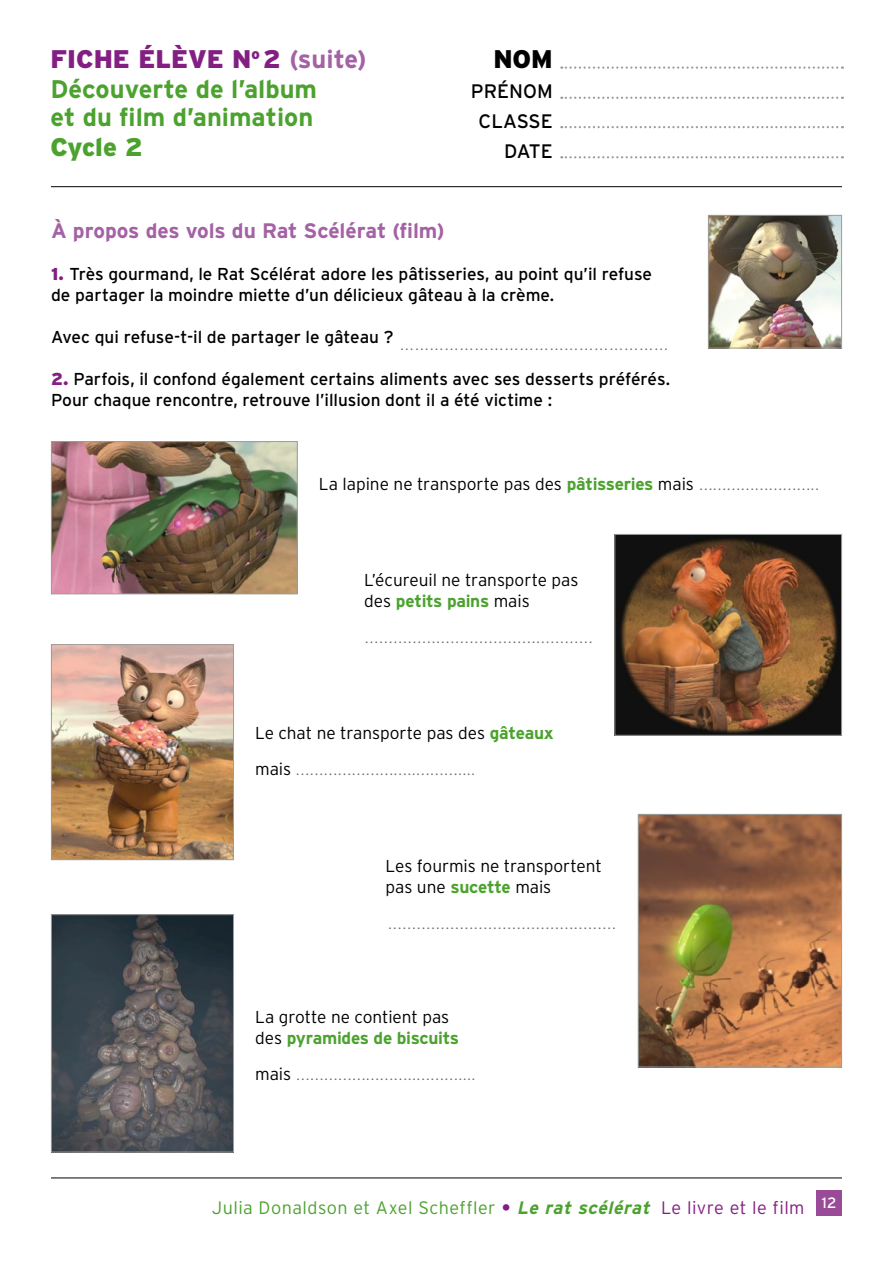
<style>
.page{position:relative;width:893px;height:1263px;background:#fff}
.page>*{position:absolute;margin:0;border:0;box-sizing:border-box;transform-origin:0 0}
.t1{font:700 25.5px/29.2px "Interstate";color:#4ca22f}
.t2{font:900 25.5px "Interstate";letter-spacing:-.01em;color:#4ca22f}
.t3{font:900 25.5px "Interstate";color:#000}
.t4{font:200 22.5px "Interstate";color:#706f6f}
.t5{font:700 21px "Interstate";letter-spacing:-.005em;color:#a462a4}
.t6{font:19.5px/30px "Interstate";color:#000;text-align:right}
.t7{font:300 18px "Interstate";letter-spacing:.025em;color:#4ca22f}
.t8{font:17.25px/21px "Interstate";letter-spacing:-.005em;color:#000}
.t9{font:300 17.25px/21px "Interstate";letter-spacing:-.005em;color:#000}
.t10{font:15px "Interstate";color:#fff}
.s1{font-weight:900;color:#831f82}
.s2{color:#a462a4}
.s3{font-weight:700;color:#4ca22f}
.s4{font-weight:200;font-size:22.5px;color:#706f6f}
.s5{font-weight:300;font-size:17.25px;color:#000}
.s6{font-weight:700;color:#831f82}
.s7{font-weight:700;font-style:italic}
.s8{color:#831f82}
</style>
<div class="page">
<img style="left:53px;top:443px;width:243px;height:149px">
<div style="left:51px;top:441px;width:247px;height:153px;border:1px solid #9d9d9c"></div>
<img style="left:53px;top:646px;width:179px;height:212px">
<div style="left:51px;top:644px;width:183px;height:216px;border:1px solid #9d9d9c"></div>
<img style="left:616px;top:536px;width:224px;height:198px">
<div style="left:614px;top:534px;width:228px;height:202px;border:1px solid #9d9d9c"></div>
<img style="left:710px;top:217px;width:130px;height:129px">
<div style="left:708px;top:215px;width:134px;height:133px;border:1px solid #9d9d9c"></div>
<img style="left:640px;top:816px;width:200px;height:249px">
<div style="left:638px;top:814px;width:204px;height:253px;border:1px solid #9d9d9c"></div>
<img style="left:53px;top:916px;width:179px;height:234px">
<div style="left:51px;top:914px;width:183px;height:238px;border:1px solid #9d9d9c"></div>
<hr style="left:51px;top:1177px;width:791px;height:1px;background:#000">
<svg style="left:561px;top:66px;width:282px;height:3px"></svg>
<svg style="left:561px;top:126px;width:282px;height:2px"></svg>
<svg style="left:561px;top:97px;width:282px;height:2px"></svg>
<svg style="left:561px;top:156px;width:282px;height:2px"></svg>
<hr style="left:51px;top:186px;width:791px;height:1px;background:#000">
<div style="left:816px;top:1191px;width:26px;height:25px;background:#994b97"></div>
<h1 class="t1" style="left:50px;top:44px;width:318px"><span class="s1">FICHE ÉLÈVE N</span><sup>o</sup> <span class="s1">2</span> <span class="s2">(suite)<br></span>Découverte de l’album<br>et du film d’animation</h1>
<h1 class="t2" style="left:50px;top:132px;width:94px">Cycle 2</h1>
<h1 class="t3" style="left:493px;top:43px;width:61px">NOM</h1>
<p class="t6" style="left:471px;top:76px;width:83px">PRÉNOM<br>CLASSE<br>DATE</p>
<p class="t5" style="left:51px;top:218px;width:395px">À propos des vols du Rat Scélérat (film)</p>
<p class="t8" style="left:51px;top:263px;width:603px"><span class="s1">1.</span> Très gourmand, le Rat Scélérat adore les pâtisseries, au point qu’il refuse de partager la moindre miette d’un délicieux gâteau à la crème.</p>
<p class="t8" style="left:51px;top:326px;width:344px">Avec qui refuse-t-il de partager le gâteau ?</p>
<p class="t8" style="left:51px;top:368px;width:621px"><span class="s1">2.</span> Parfois, il confond également certains aliments avec ses desserts préférés.<br>Pour chaque rencontre, retrouve l’illusion dont il a été victime :</p>
<h2 class="t4" style="left:400px;top:329px;width:270px">………………………………………………</h2>
<p class="t9" style="left:319px;top:473px;width:502px">La lapine ne transporte pas des <span class="s3">pâtisseries</span> mais <span class="s4">……………………..</span></p>
<p class="t9" style="left:364px;top:569px;width:216px">L’écureuil ne transporte pas des <span class="s3">petits pains</span> mais</p>
<h2 class="t4" style="left:364px;top:621px;width:230px">…………………………………………</h2>
<p class="t9" style="left:255px;top:722px;width:300px">Le chat ne transporte pas des <span class="s3">gâteaux</span></p>
<h2 class="t4" style="left:255px;top:753px;width:222px"><span class="s5">mais</span> ……………………..………....</h2>
<p class="t9" style="left:386px;top:855px;width:218px">Les fourmis ne transportent pas une <span class="s3">sucette</span> mais</p>
<h2 class="t4" style="left:388px;top:907px;width:230px">…………………………………………</h2>
<p class="t9" style="left:255px;top:1006px;width:205px">La grotte ne contient pas des <span class="s3">pyramides de biscuits</span></p>
<h2 class="t4" style="left:255px;top:1058px;width:222px"><span class="s5">mais</span> ……………………..………....</h2>
<p class="t7" style="left:212px;top:1197px;width:594px">Julia Donaldson et Axel Scheffler <span class="s6">•</span> <span class="s7">Le rat scélérat</span> <span class="s8">Le livre et le film</span></p>
<p class="t10" style="left:822px;top:1193px;width:16px">12</p>
</div>
